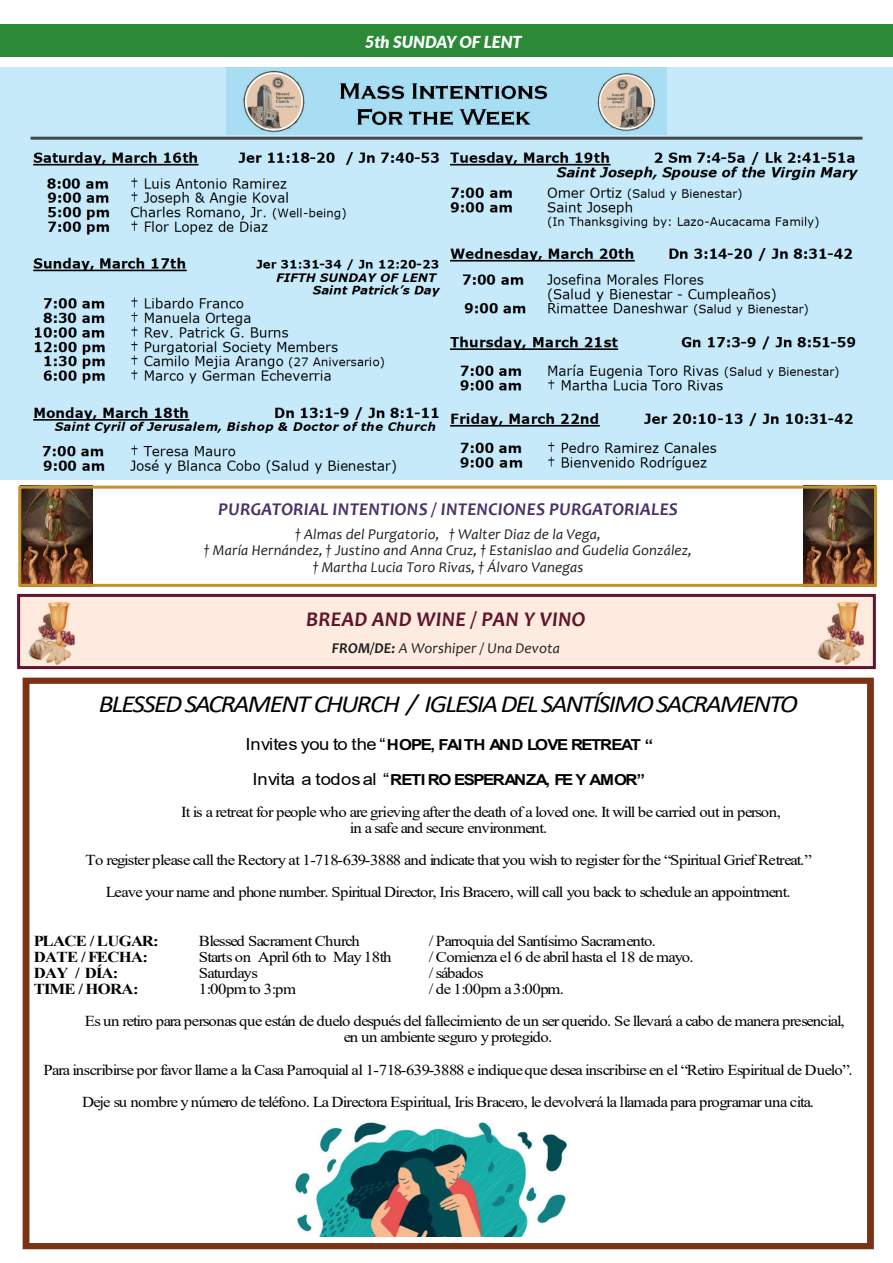
<style>
.page{position:relative;width:893px;height:1263px;background:#fff}
.page>*{position:absolute;margin:0;border:0;box-sizing:border-box;transform-origin:0 0}
.t1{font:italic 24.6px "Calibri";letter-spacing:-.065em;color:#000001;scale:1.1 1}
.t2{font:italic 700 21px "Candara";letter-spacing:.01em;color:#61142b}
.t3{font:italic 700 18px "Candara";letter-spacing:.01em;color:#493269}
.t4{font:italic 900 16.5px "Lato";color:#fff}
.t5{font:15.15px/32.2px "Times New Roman";letter-spacing:-.04em;color:#000001;scale:1.1 1}
.t6{font:15.15px/15.9px "Times New Roman";letter-spacing:-.065em;color:#000001;scale:1.1 1}
.t7{font:700 15.15px "Arial";letter-spacing:-.09em;color:#000001;scale:1.1 1}
.t8{font:700 15.15px "Times New Roman";letter-spacing:-.04em;color:#000001;scale:1.1 1}
.t9{font:italic 15px/16.5px "Candara";letter-spacing:.01em;color:#231f20;text-align:center}
.s1{font-weight:700}
.s2{font-weight:400;font-size:16.65px}
</style>
<div class="page">
<div style="left:0;top:67px;width:893px;height:413px;background:#c6eafa"></div>
<div style="left:0;top:24px;width:893px;height:33px;background:#2b8938"></div>
<img style="left:226px;top:67px;width:441px;height:68px">
<hr style="left:30px;top:137px;width:832px;height:3px;background:#231f20">
<img style="left:22px;top:490px;width:71px;height:93px">
<img style="left:804px;top:490px;width:69px;height:93px">
<div style="left:18px;top:486px;width:859px;height:101px;border:3px solid #c2922c"></div>
<div style="left:17px;top:594px;width:859px;height:75px;background:#fcebde;border:3px solid #61142b"></div>
<img style="left:24px;top:602px;width:56px;height:65px">
<img style="left:813px;top:602px;width:55px;height:65px">
<img style="left:33px;top:152px;width:826px;height:322px">
<div style="left:23px;top:677px;width:851px;height:572px;border:7px solid #7a3315"></div>
<img style="left:293px;top:1122px;width:274px;height:115px">
<p class="t4" style="left:365px;top:29px;width:159px">5th SUNDAY OF LENT</p>
<p class="t3" style="left:218px;top:497px;width:461px">PURGATORIAL INTENTIONS / INTENCIONES PURGATORIALES</p>
<p class="t9" style="left:204px;top:525px;width:489px">† Almas del Purgatorio, † Walter Diaz de la Vega,<br>† María Hernández, † Justino and Anna Cruz, † Estanislao and Gudelia González, † Martha Lucia Toro Rivas, † Álvaro Vanegas</p>
<h2 class="t2" style="left:306px;top:606px;width:281px">BREAD AND WINE / PAN Y VINO</h2>
<p class="t9" style="left:332px;top:639px;width:230px"><span class="s1">FROM/DE:</span> A Worshiper / Una Devota</p>
<h1 class="t1" style="left:99px;top:687px;width:637px">BLESSED SACRAMENT CHURCH / IGLESIA DEL SANTÍSIMO SACRAMENTO</h1>
<p class="t7" style="left:245px;top:734px;width:372px"><span class="s2">Invites you to the “</span>HOPE, FAITH AND LOVE RETREAT “</p>
<p class="t7" style="left:252px;top:769px;width:359px"><span class="s2">Invita a todos al “</span>RETI RO ESPERANZA, FE Y AMOR”</p>
<p class="t6" style="left:350px;top:803px;width:393px;text-indent:-169px">It is a retreat for people who are grieving after the death of a loved one. It will be carried out in person, in a safe and secure environment.</p>
<p class="t6" style="left:86px;top:844px;width:662px;line-height:31.8px;text-align:center">To register please call the Rectory at 1-718-639-3888 and indicate that you wish to register for the “Spiritual Grief Retreat.”<br>Leave your name and phone number. Spiritual Director, Iris Bracero, will call you back to schedule an appointment.</p>
<p class="t8" style="left:34px;top:930px;width:115px">PLACE / LUGAR:</p>
<p class="t6" style="left:199px;top:932px;width:148px">Blessed Sacrament Church</p>
<p class="t6" style="left:429px;top:932px;width:208px">/ Parroquia del Santísimo Sacramento.</p>
<p class="t8" style="left:34px;top:946px;width:106px">DATE / FECHA:</p>
<p class="t5" style="left:199px;top:940px;width:177px">Starts on April 6th to May 18th</p>
<p class="t5" style="left:429px;top:940px;width:242px">/ Comienza el 6 de abril hasta el 18 de mayo.</p>
<p class="t8" style="left:34px;top:962px;width:78px">DAY / DÍA:</p>
<p class="t5" style="left:199px;top:956px;width:55px">Saturdays</p>
<p class="t5" style="left:429px;top:956px;width:51px">/ sábados</p>
<p class="t8" style="left:34px;top:977px;width:97px">TIME / HORA:</p>
<p class="t5" style="left:199px;top:972px;width:90px">1:00pm to 3:pm</p>
<p class="t5" style="left:85px;top:972px;width:692px;line-height:32.7px;text-indent:344px">/ de 1:00pm a 3:00pm.<br>Es un retiro para personas que están de duelo después del fallecimiento de un ser querido. Se llevará a cabo de manera presencial,</p>
<p class="t5" style="left:43px;top:1020px;width:737px;text-align:center">en un ambiente seguro y protegido.<br>Para inscribirse por favor llame a la Casa Parroquial al 1-718-639-3888 e indique que desea inscribirse en el “Retiro Espiritual de Duelo”.<br>Deje su nombre y número de teléfono. La Directora Espiritual, Iris Bracero, le devolverá la llamada para programar una cita.</p>
</div>
